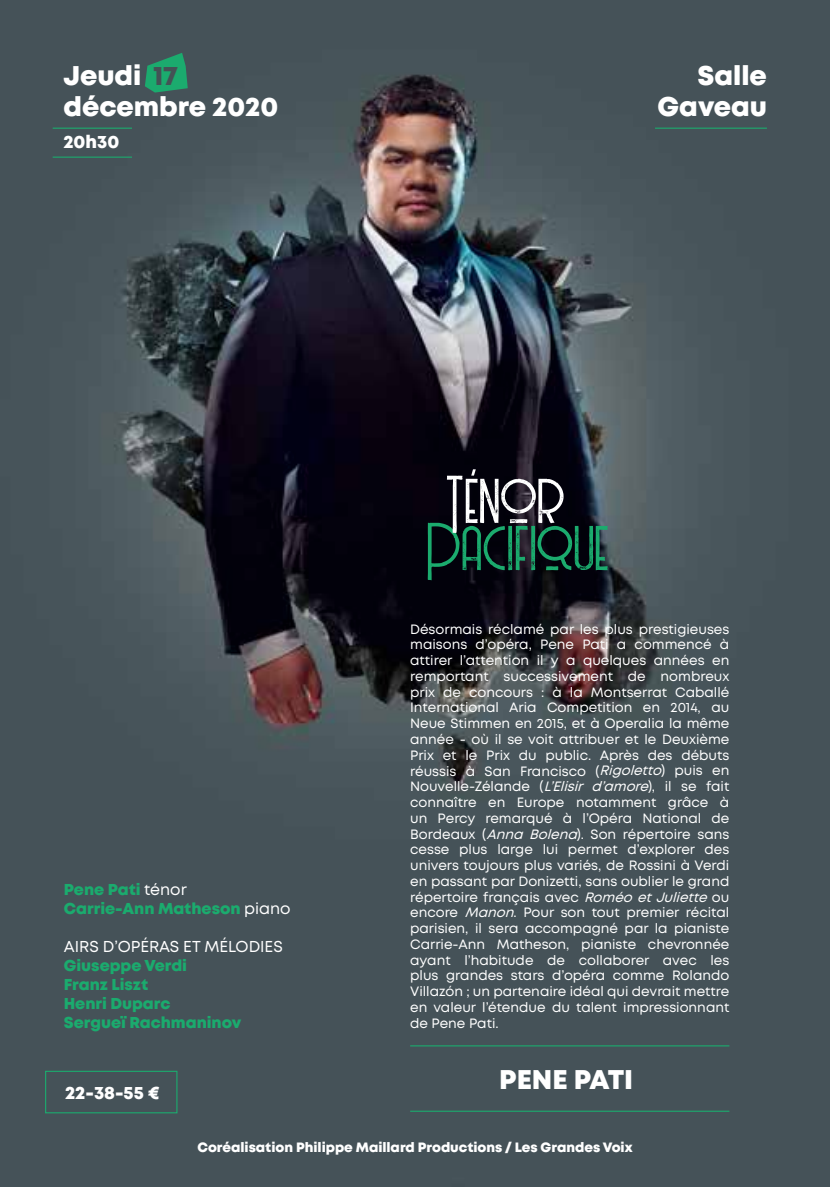
<style>
.page{position:relative;width:830px;height:1187px;background:#fff}
.page>*{position:absolute;margin:0;border:0;box-sizing:border-box;transform-origin:0 0}
.t1{font:73.8px "Billionaire Medium Grunge";letter-spacing:.02em;color:#1bab6e}
.t2{font:73.8px "Billionaire Medium Grunge";letter-spacing:.015em;color:#fff}
.t3{font:800 27px/31.5px "Mont";color:#fff;text-align:right}
.t4{font:800 18px "Mont";color:#fff}
.t5{font:800 15.75px/18.9px "Mont";color:#1bab6e}
.t6{font:15.75px "Mont";color:#fff}
.t7{font:13.5px/15.8px "Mont";color:#fff;text-align:justify}
.t8{font:800 13.5px "Mont";color:#fff}
.s1{color:#445255}
.s2{font-weight:400;color:#fff}
.s3{font-style:italic}
</style>
<div class="page">
<img style="left:0;top:0;width:829px;height:1186px">
<div style="left:45px;top:1070px;width:132px;height:43px;border:1px solid #1bab6e"></div>
<hr style="left:410px;top:1110px;width:319px;height:1px;background:#1bab6e">
<hr style="left:53px;top:128px;width:79px;height:1px;background:#1bab6e">
<hr style="left:410px;top:1045px;width:319px;height:1px;background:#1bab6e">
<hr style="left:654px;top:128px;width:112px;height:1px;background:#1bab6e">
<hr style="left:53px;top:156px;width:79px;height:2px;background:#1bab6e">
<svg style="left:145px;top:53px;width:43px;height:40px"></svg>
<svg style="left:471px;top:469px;width:4px;height:6px"></svg>
<h2 class="t3" style="left:63px;top:60px;width:216px;text-align:left">Jeudi <span class="s1">17 </span>décembre 2020</h2>
<h3 class="t4" style="left:63px;top:130px;width:57px">20h30</h3>
<h2 class="t3" style="left:657px;top:60px;width:111px">Salle<br>Gaveau</h2>
<p class="t5" style="left:64px;top:880px;width:228px">Pene Pati <span class="s2">ténor<br></span>Carrie-Ann Matheson <span class="s2">piano</span></p>
<p class="t6" style="left:64px;top:936px;width:220px">AIRS D’OPÉRAS ET MÉLODIES</p>
<p class="t5" style="left:64px;top:956px;width:179px">Giuseppe Verdi<br>Franz Liszt<br>Henri Duparc<br>Sergueï Rachmaninov</p>
<h3 class="t4" style="left:65px;top:1080px;width:96px">22-38-55 €</h3>
<h1 class="t2" style="left:446px;top:464px;width:120px">Tenor</h1>
<h1 class="t1" style="left:427px;top:511px;width:183px">Pacifique</h1>
<p class="t7" style="left:410px;top:621px;width:320px">Désormais réclamé par les plus prestigieuses maisons d’opéra, Pene Pati a commencé à attirer l’attention il y a quelques années en remportant successivement de nombreux prix de concours : à la Montserrat Caballé International Aria Competition en 2014, au Neue Stimmen en 2015, et à Operalia la même année - où il se voit attribuer et le Deuxième Prix et le Prix du public. Après des débuts réussis à San Francisco (<span class="s3">Rigoletto</span>) puis en Nouvelle-Zélande (<span class="s3">L’Elisir d’amore</span>), il se fait connaître en Europe notamment grâce à un Percy remarqué à l’Opéra National de Bordeaux (<span class="s3">Anna Bolena</span>). Son répertoire sans cesse plus large lui permet d’explorer des univers toujours plus variés, de Rossini à Verdi en passant par Donizetti, sans oublier le grand répertoire français avec <span class="s3">Roméo etJuliette</span>ou encore <span class="s3">Manon</span>. Pour son tout premier récital parisien, il sera accompagné par la pianiste Carrie-Ann Matheson, pianiste chevronnée ayant l’habitude de collaborer avec les plus grandes stars d’opéra comme Rolando Villazón ; un partenaire idéal qui devrait mettre en valeur l’étendue du talent impressionnant de Pene Pati.</p>
<h2 class="t3" style="left:499px;top:1064px;width:135px">PENE PATI</h2>
<p class="t8" style="left:197px;top:1138px;width:436px">Coréalisation Philippe Maillard Productions / Les Grandes Voix</p>
</div>
